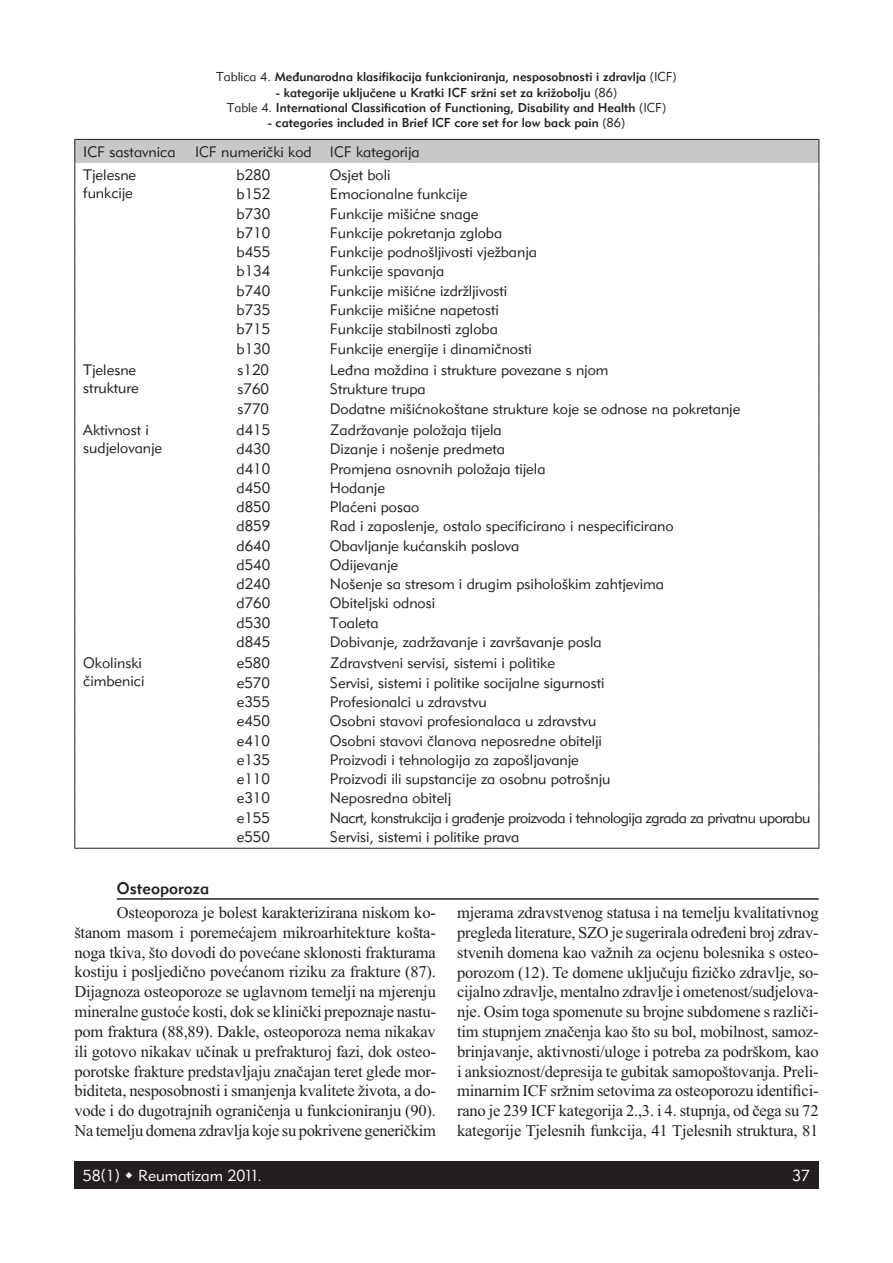
<style>
.page{position:relative;width:893px;height:1263px;background:#fff}
.page>*{position:absolute;margin:0;border:0;box-sizing:border-box;transform-origin:0 0}
.t1{font:16.5px/19.8px "Times New Roman";letter-spacing:-.015em;color:#231f20;text-align:justify}
.t2{font:16.5px "Geometric 415 BT Medium A";color:#231f20}
.t3{font:15.75px "Geometric 415 BT Lite A";color:#fff}
.t4{font:15px/18px "Geometric 415 BT Lite A";color:#231f20}
.t5{font:15px "Geometric 415 BT Lite A";letter-spacing:-.03em;color:#231f20}
.t6{font:12.75px/15.3px "Geometric 415 BT Medium A";color:#231f20;text-align:center}
.s1{font-family:"Geometric 415 BT Lite A"}
</style>
<div class="page">
<div style="left:74px;top:1161px;width:745px;height:27px;background:#231f20"></div>
<hr style="left:74px;top:848px;width:103px;height:1px;background:#231f20">
<svg style="left:74px;top:139px;width:746px;height:709px"></svg>
<hr style="left:177px;top:848px;width:642px;height:1px;background:#231f20">
<hr style="left:117px;top:898px;width:702px;height:2px;background:#231f20">
<p class="t6" style="left:216px;top:70px;width:462px"><span class="s1">Tablica 4.</span> Međunarodna klasifikacija funkcioniranja, nesposobnosti i zdravlja <span class="s1">(ICF)</span></p>
<p class="t6" style="left:227px;top:86px;width:441px">- kategorije uključene u Kratki ICF sržni set za križobolju <span class="s1">(86)<br>Table 4.</span> International Classification of Functioning, Disability and Health <span class="s1">(ICF)</span></p>
<p class="t6" style="left:268px;top:116px;width:359px">- categories included in Brief ICF core set for low back pain <span class="s1">(86)</span></p>
<p class="t4" style="left:83px;top:144px;width:94px">ICF sastavnica</p>
<p class="t4" style="left:195px;top:144px;width:226px">ICF numerički kod ICF kategorija</p>
<p class="t4" style="left:83px;top:167px;width:54px">Tjelesne funkcije</p>
<p class="t4" style="left:236px;top:167px;width:35px">b280</p>
<p class="t4" style="left:330px;top:167px;width:62px">Osjet boli</p>
<p class="t4" style="left:236px;top:187px;width:35px">b152</p>
<p class="t4" style="left:330px;top:187px;width:139px">Emocionalne funkcije</p>
<p class="t4" style="left:236px;top:206px;width:35px">b730</p>
<p class="t4" style="left:330px;top:206px;width:150px">Funkcije mišićne snage</p>
<p class="t4" style="left:236px;top:225px;width:35px">b710</p>
<p class="t4" style="left:330px;top:225px;width:174px">Funkcije pokretanja zgloba</p>
<p class="t4" style="left:236px;top:244px;width:35px">b455</p>
<p class="t4" style="left:330px;top:244px;width:209px">Funkcije podnošljivosti vježbanja</p>
<p class="t4" style="left:236px;top:264px;width:35px">b134</p>
<p class="t4" style="left:330px;top:264px;width:116px">Funkcije spavanja</p>
<p class="t4" style="left:236px;top:283px;width:35px">b740</p>
<p class="t4" style="left:330px;top:283px;width:179px">Funkcije mišićne izdržljivosti</p>
<p class="t4" style="left:236px;top:302px;width:35px">b735</p>
<p class="t4" style="left:330px;top:302px;width:170px">Funkcije mišićne napetosti</p>
<p class="t4" style="left:236px;top:321px;width:35px">b715</p>
<p class="t4" style="left:330px;top:321px;width:169px">Funkcije stabilnosti zgloba</p>
<p class="t4" style="left:236px;top:341px;width:35px">b130</p>
<p class="t4" style="left:330px;top:341px;width:203px">Funkcije energije i dinamičnosti</p>
<p class="t4" style="left:83px;top:362px;width:57px">Tjelesne strukture</p>
<p class="t4" style="left:238px;top:362px;width:33px">s120</p>
<p class="t4" style="left:330px;top:362px;width:280px">Leđna moždina i strukture povezane s njom</p>
<p class="t4" style="left:238px;top:381px;width:33px">s760</p>
<p class="t4" style="left:330px;top:381px;width:97px">Strukture trupa</p>
<p class="t4" style="left:238px;top:401px;width:33px">s770</p>
<p class="t4" style="left:330px;top:401px;width:412px">Dodatne mišićnokoštane strukture koje se odnose na pokretanje</p>
<p class="t4" style="left:83px;top:422px;width:80px">Aktivnost i sudjelovanje</p>
<p class="t4" style="left:236px;top:422px;width:35px">d415</p>
<p class="t4" style="left:330px;top:422px;width:173px">Zadržavanje položaja tijela</p>
<p class="t4" style="left:236px;top:441px;width:35px">d430</p>
<p class="t4" style="left:330px;top:441px;width:176px">Dizanje i nošenje predmeta</p>
<p class="t4" style="left:236px;top:461px;width:35px">d410</p>
<p class="t4" style="left:330px;top:461px;width:217px">Promjena osnovnih položaja tijela</p>
<p class="t4" style="left:236px;top:480px;width:35px">d450</p>
<p class="t4" style="left:330px;top:480px;width:57px">Hodanje</p>
<p class="t4" style="left:236px;top:499px;width:35px">d850</p>
<p class="t4" style="left:330px;top:499px;width:91px">Plaćeni posao</p>
<p class="t4" style="left:236px;top:518px;width:35px">d859</p>
<p class="t4" style="left:330px;top:518px;width:345px">Rad i zaposlenje, ostalo specificirano i nespecificirano</p>
<p class="t4" style="left:236px;top:538px;width:35px">d640</p>
<p class="t4" style="left:330px;top:538px;width:191px">Obavljanje kućanskih poslova</p>
<p class="t4" style="left:236px;top:557px;width:35px">d540</p>
<p class="t4" style="left:330px;top:557px;width:70px">Odijevanje</p>
<p class="t4" style="left:236px;top:576px;width:35px">d240</p>
<p class="t4" style="left:330px;top:576px;width:336px">Nošenje sa stresom i drugim psihološkim zahtjevima</p>
<p class="t4" style="left:236px;top:596px;width:35px">d760</p>
<p class="t4" style="left:330px;top:596px;width:107px">Obiteljski odnosi</p>
<p class="t4" style="left:236px;top:615px;width:35px">d530</p>
<p class="t4" style="left:330px;top:615px;width:50px">Toaleta</p>
<p class="t4" style="left:236px;top:634px;width:35px">d845</p>
<p class="t4" style="left:330px;top:634px;width:273px">Dobivanje, zadržavanje i završavanje posla</p>
<p class="t4" style="left:83px;top:656px;width:63px">Okolinski čimbenici</p>
<p class="t4" style="left:237px;top:656px;width:35px">e580</p>
<p class="t4" style="left:330px;top:656px;width:227px">Zdravstveni servisi, sistemi i politike</p>
<p class="t4" style="left:237px;top:675px;width:35px">e570</p>
<p class="t4" style="left:330px;top:675px;width:276px">Servisi, sistemi i politike socijalne sigurnosti</p>
<p class="t4" style="left:237px;top:694px;width:35px">e355</p>
<p class="t4" style="left:330px;top:694px;width:158px">Profesionalci u zdravstvu</p>
<p class="t4" style="left:237px;top:713px;width:35px">e450</p>
<p class="t4" style="left:330px;top:713px;width:268px">Osobni stavovi profesionalaca u zdravstvu</p>
<p class="t4" style="left:237px;top:733px;width:35px">e410</p>
<p class="t4" style="left:330px;top:733px;width:274px">Osobni stavovi članova neposredne obitelji</p>
<p class="t4" style="left:237px;top:752px;width:35px">e135</p>
<p class="t4" style="left:330px;top:752px;width:250px">Proizvodi i tehnologija za zapošljavanje</p>
<p class="t4" style="left:237px;top:771px;width:35px">e110</p>
<p class="t4" style="left:330px;top:771px;width:282px">Proizvodi ili supstancije za osobnu potrošnju</p>
<p class="t4" style="left:237px;top:790px;width:35px">e310</p>
<p class="t4" style="left:330px;top:790px;width:123px">Neposredna obitelj</p>
<p class="t4" style="left:237px;top:810px;width:35px">e155</p>
<p class="t5" style="left:330px;top:812px;width:482px">Nacrt, konstrukcija i građenje proizvoda i tehnologija zgrada za privatnu uporabu</p>
<p class="t4" style="left:237px;top:829px;width:35px">e550</p>
<p class="t4" style="left:330px;top:829px;width:191px">Servisi, sistemi i politike prava</p>
<p class="t2" style="left:117px;top:882px;width:94px">Osteoporoza</p>
<p class="t1" style="left:74px;top:904px;width:363px;text-indent:43px">Osteoporoza je bolest karakterizirana niskom ko&shy;štanom masom i poremećajem mikroarhitekture košta&shy;noga tkiva, što dovodi do povećane sklonosti frakturama kostiju i posljedično povećanom riziku za frakture (87).<br>Dijagnoza osteoporoze se uglavnom temelji na mjerenju mineralne gustoće kosti, dok se klinički prepoznaje nastu&shy;pom fraktura (88,89). Dakle, osteoporoza nema nikakav ili gotovo nikakav učinak u prefrakturoj fazi, dok osteo&shy;porotske frakture predstavljaju značajan teret glede mor&shy;biditeta, nesposobnosti i smanjenja kvalitete života, a do&shy;vode i do dugotrajnih ograničenja u funkcioniranju (90).<br>Na temelju domena zdravlja koje su pokrivene generičkim</p>
<p class="t1" style="left:457px;top:904px;width:363px">mjerama zdravstvenog statusa i na temelju kvalitativnog pregleda literature, SZO je sugerirala određeni broj zdrav&shy;stvenih domena kao važnih za ocjenu bolesnika s osteo&shy;porozom (12). Te domene uključuju fizičko zdravlje, so&shy;cijalno zdravlje, mentalno zdravlje i ometenost/sudjelova&shy;nje. Osim toga spomenute su brojne subdomene s različi&shy;tim stupnjem značenja kao što su bol, mobilnost, samoz&shy;brinjavanje, aktivnosti/uloge i potreba za podrškom, kao i anksioznost/depresija te gubitak samopoštovanja. Preli&shy;minarnim ICF sržnim setovima za osteoporozu identifici&shy;rano je 239 ICF kategorija 2.,3. i 4. stupnja, od čega su 72 kategorije Tjelesnih funkcija, 41 Tjelesnih struktura, 81</p>
<p class="t3" style="left:83px;top:1169px;width:181px">58(1) Reumatizam 2011.</p>
<p class="t3" style="left:792px;top:1169px;width:19px">37</p>
</div>
